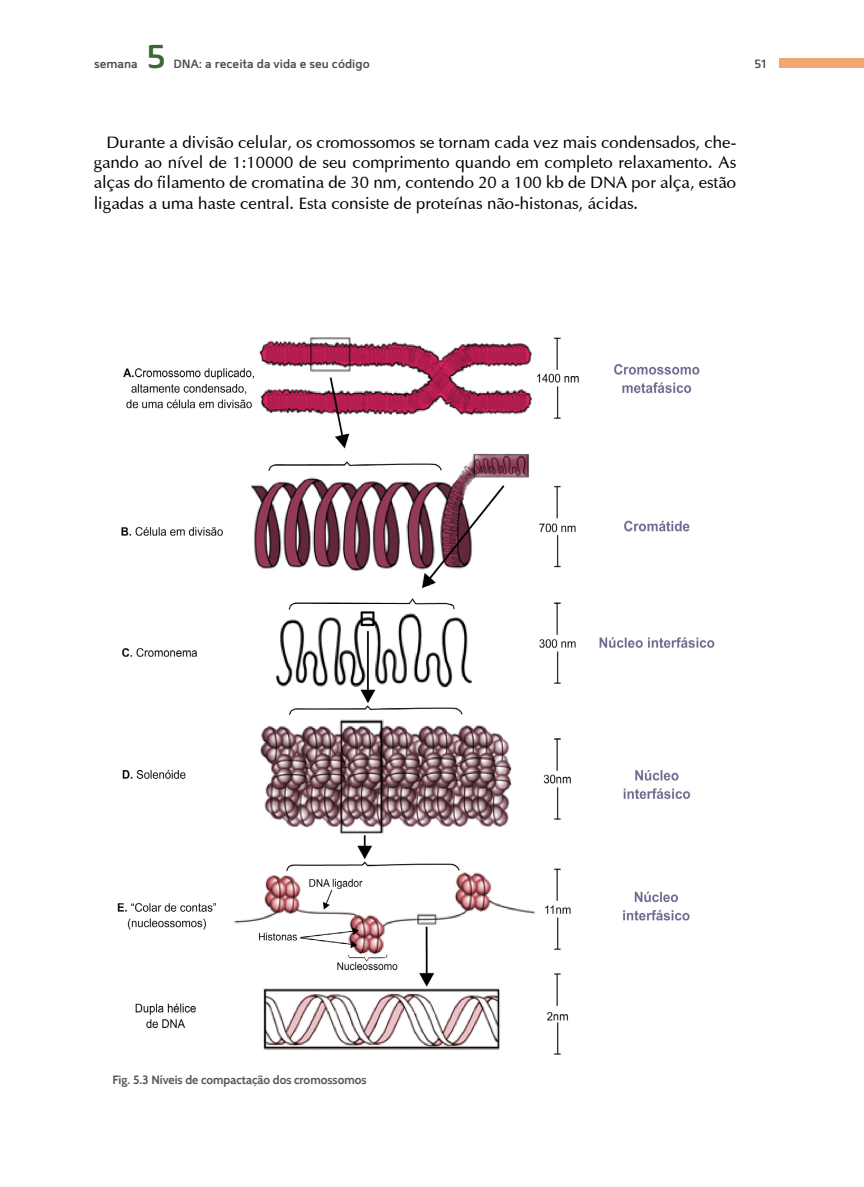
<style>
.page{position:relative;width:864px;height:1187px;background:#fff}
.page>*{position:absolute;margin:0;border:0;box-sizing:border-box;transform-origin:0 0}
.t1{font:600 33px "Mentone";color:#3d6736}
.t2{font:16.8px/20.2px "Optima";color:#000;text-align:justify}
.t3{font:700 12px "Cabin";color:#58595b}
.t4{font:600 12px "Mentone";color:#4d4d4f}
</style>
<div class="page">
<div style="left:779px;top:59px;width:84px;height:9px;background:#f3a770"></div>
<img style="left:117px;top:337px;width:598px;height:718px">
<p class="t4" style="left:94px;top:56px;width:45px">semana</p>
<h1 class="t1" style="left:147px;top:36px;width:20px">5</h1>
<p class="t4" style="left:173px;top:56px;width:198px">DNA: a receita da vida e seu código</p>
<p class="t4" style="left:754px;top:56px;width:13px">51</p>
<p class="t2" style="left:94px;top:132px;width:643px;text-indent:13px">Durante a divisão celular, os cromossomos se tornam cada vez mais condensados, che&shy;gando ao nível de 1:10000 de seu comprimento quando em completo relaxamento. As alças do filamento de cromatina de 30 nm, contendo 20 a 100 kb de DNA por alça, estão ligadas a uma haste central. Esta consiste de proteínas não-histonas, ácidas.</p>
<p class="t3" style="left:112px;top:1072px;width:255px">Fig. 5.3 Níveis de compactação dos cromossomos</p>
</div>
